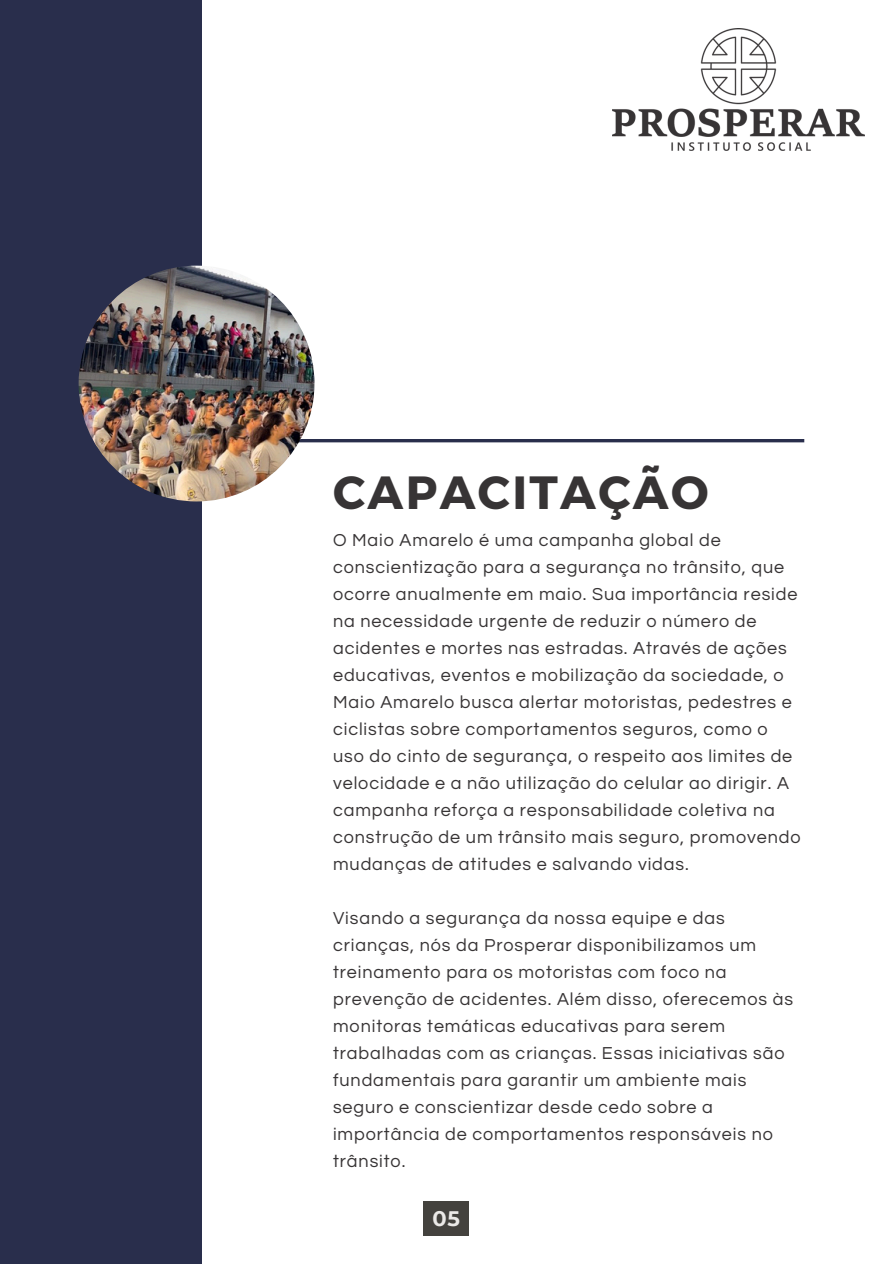
<style>
.page{position:relative;width:894px;height:1264px;background:#fff}
.page>*{position:absolute;margin:0;border:0;box-sizing:border-box;transform-origin:0 0}
.t1{font:700 46.5px "Montserrat";letter-spacing:.05em;color:#373435}
.t2{font:700 21px "Montserrat";color:#ebe9e7}
.t3{font:18px/27px "Questrial";letter-spacing:.05em;color:#373435}
</style>
<div class="page">
<div style="left:0;top:0;width:202px;height:1263px;background:#292e4c"></div>
<hr style="left:89px;top:439px;width:715px;height:3px;background:#292e4c">
<img style="left:79px;top:266px;width:235px;height:235px;border-radius:50%">
<img style="left:612px;top:29px;width:252px;height:121px">
<div style="left:423px;top:1201px;width:46px;height:34px;background:#44423e"></div>
<p class="t1" style="left:333px;top:462px;width:377px">CAPACITAÇÃO</p>
<p class="t3" style="left:333px;top:526px;width:469px">O Maio Amarelo é uma campanha global de conscientização para a segurança no trânsito, que ocorre anualmente em maio. Sua importância reside na necessidade urgente de reduzir o número de acidentes e mortes nas estradas. Através de ações educativas, eventos e mobilização da sociedade, o Maio Amarelo busca alertar motoristas, pedestres e ciclistas sobre comportamentos seguros, como o uso do cinto de segurança, o respeito aos limites de velocidade e a não utilização do celular ao dirigir. A campanha reforça a responsabilidade coletiva na construção de um trânsito mais seguro, promovendo mudanças de atitudes e salvando vidas.</p>
<h1 class="t3" style="left:333px;top:904px;width:461px">Visando a segurança da nossa equipe e das crianças, nós da Prosperar disponibilizamos um treinamento para os motoristas com foco na prevenção de acidentes. Além disso, oferecemos às monitoras temáticas educativas para serem trabalhadas com as crianças. Essas iniciativas são fundamentais para garantir um ambiente mais seguro e conscientizar desde cedo sobre a importância de comportamentos responsáveis no trânsito.</h1>
<p class="t2" style="left:432px;top:1205px;width:29px">05</p>
</div>
